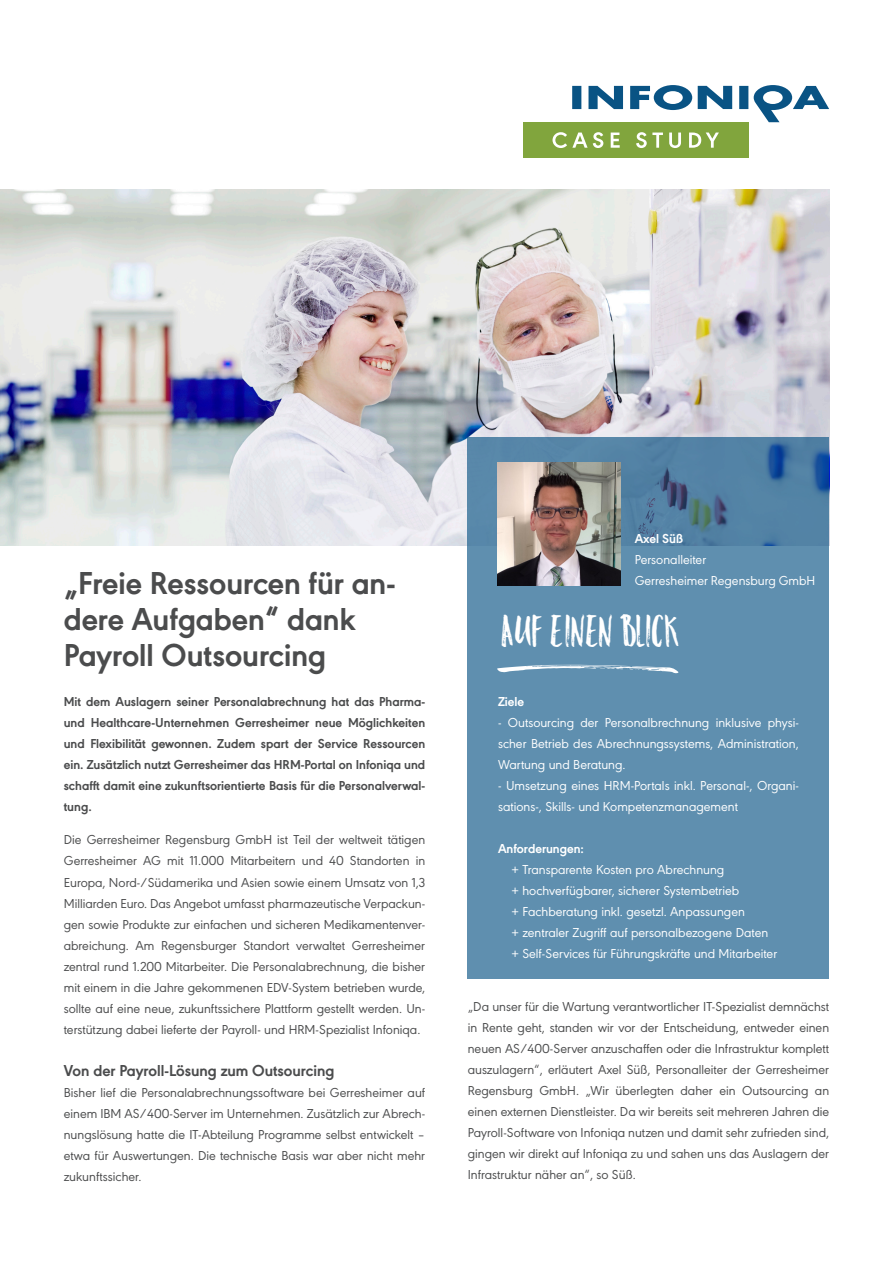
<style>
.page{position:relative;width:893px;height:1263px;background:#fff}
.page>*{position:absolute;margin:0;border:0;box-sizing:border-box;transform-origin:0 0}
.t1{font:40.5px "Hello Beautiful Marker";color:#fff}
.t2{font:700 33px/36px "URW Geometric";color:#4b4c4d}
.t3{font:700 16.5px "URW Geometric";color:#4b4c4d}
.t4{font:13.5px/21px "URW Geometric";color:#4b4c4d;text-align:justify}
.t5{font:13.5px/21px "URW Geometric";color:#fff;text-align:justify}
.t6{font:700 13.5px/21px "URW Geometric";color:#4b4c4d;text-align:justify}
.t7{font:700 13.5px "URW Geometric";color:#fff}
</style>
<div class="page">
<img style="left:0;top:189px;width:829px;height:356px">
<div style="left:468px;top:437px;width:361px;height:541px;background:linear-gradient(to bottom,#5583a6,#6394b3)"></div>
<svg style="left:572px;top:85px;width:257px;height:37px"></svg>
<div style="left:523px;top:122px;width:225px;height:36px;background:#81a53d"></div>
<svg style="left:552px;top:132px;width:167px;height:16px"></svg>
<img style="left:497px;top:462px;width:123px;height:124px">
<svg style="left:497px;top:665px;width:182px;height:8px"></svg>
<p class="t2" style="left:64px;top:563px;width:333px">„Freie Ressourcen für an&shy;dere Aufgaben“ dank<br>Payroll Outsourcing</p>
<p class="t6" style="left:64px;top:690px;width:363px">Mit dem Auslagern seiner Personalabrechnung hat das Pharma&shy;und Healthcare-Unternehmen Gerresheimer neue Möglichkeiten und Flexibilität gewonnen. Zudem spart der Service Ressourcen ein. Zusätzlich nutzt Gerresheimer das HRM-Portal on Infoniqa und schafft damit eine zukunftsorientierte Basis für die Personalverwal&shy;tung.</p>
<p class="t4" style="left:64px;top:828px;width:363px">Die Gerresheimer Regensburg GmbH ist Teil der weltweit tätigen Gerresheimer AG mit 11.000 Mitarbeitern und 40 Standorten in Europa, Nord-/Südamerika und Asien sowie einem Umsatz von 1,3<br>Milliarden Euro. Das Angebot umfasst pharmazeutische Verpackun&shy;gen sowie Produkte zur einfachen und sicheren Medikamentenver&shy;abreichung. Am Regensburger Standort verwaltet Gerresheimer zentral rund 1.200 Mitarbeiter. Die Personalabrechnung, die bisher mit einem in die Jahre gekommenen EDV-System betrieben wurde, sollte auf eine neue, zukunftssichere Plattform gestellt werden. Un&shy;terstützung dabei lieferte der Payroll- und HRM-Spezialist Infoniqa.</p>
<p class="t3" style="left:64px;top:1057px;width:272px">Von der Payroll-Lösung zum Outsourcing</p>
<p class="t4" style="left:64px;top:1080px;width:363px">Bisher lief die Personalabrechnungssoftware bei Gerresheimer auf einem IBM AS/400-Server im Unternehmen. Zusätzlich zur Abrech&shy;nungslösung hatte die IT-Abteilung Programme selbst entwickelt – etwa für Auswertungen. Die technische Basis war aber nicht mehr zukunftssicher.</p>
<p class="t7" style="left:635px;top:528px;width:50px">Axel Süß</p>
<p class="t5" style="left:635px;top:548px;width:73px">Personalleiter</p>
<p class="t5" style="left:635px;top:569px;width:182px">Gerresheimer Regensburg GmbH</p>
<p class="t1" style="left:501px;top:607px;width:181px">AUF EINEN BLICK</p>
<p class="t7" style="left:498px;top:691px;width:28px">Ziele</p>
<p class="t5" style="left:498px;top:711px;width:302px">- Outsourcing der Personalbrechnung inklusive physi&shy;scher Betrieb des Abrechnungssystems, Administration, Wartung und Beratung.</p>
<p class="t5" style="left:498px;top:774px;width:302px">- Umsetzung eines HRM-Portals inkl. Personal-, Organi&shy;sations-, Skills- und Kompetenzmanagement</p>
<p class="t7" style="left:498px;top:838px;width:87px">Anforderungen:</p>
<p class="t5" style="left:512px;top:858px;width:214px">+ Transparente Kosten pro Abrechnung</p>
<p class="t5" style="left:512px;top:879px;width:229px">+ hochverfügbarer, sicherer Systembetrieb</p>
<p class="t5" style="left:512px;top:900px;width:235px">+ Fachberatung inkl. gesetzl. Anpassungen</p>
<p class="t5" style="left:512px;top:921px;width:258px">+ zentraler Zugriff auf personalbezogene Daten</p>
<p class="t5" style="left:512px;top:942px;width:267px">+ Self-Services für Führungskräfte und Mitarbeiter</p>
<p class="t4" style="left:468px;top:995px;width:363px">„Da unser für die Wartung verantwortlicher IT-Spezialist demnächst in Rente geht, standen wir vor der Entscheidung, entweder einen neuen AS/400-Server anzuschaffen oder die Infrastruktur komplett auszulagern“, erläutert Axel Süß, Personalleiter der Gerresheimer Regensburg GmbH. „Wir überlegten daher ein Outsourcing an einen externen Dienstleister. Da wir bereits seit mehreren Jahren die Payroll-Software von Infoniqa nutzen und damit sehr zufrieden sind, gingen wir direkt auf Infoniqa zu und sahen uns das Auslagern der Infrastruktur näher an“, so Süß.</p>
</div>
